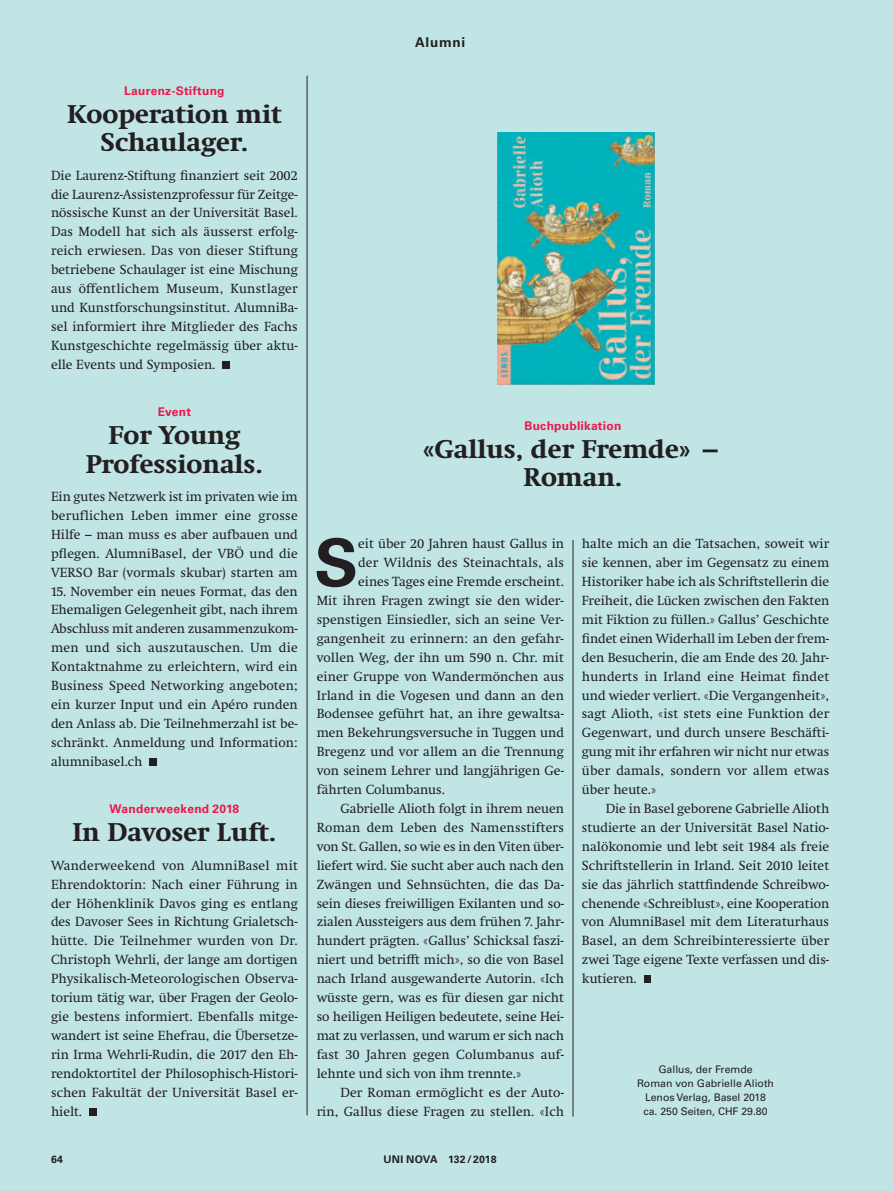
<style>
.page{position:relative;width:893px;height:1191px;background:#c1e5e5}
.page>*{position:absolute;margin:0;border:0;box-sizing:border-box;transform-origin:0 0}
.t1{font:700 65.85px "Univers LT Std";color:#231f20}
.t2{font:700 26.25px/28.3px "Swift Neue LT Pro";color:#231f20;text-align:center}
.t3{font:13.5px/18.9px "Swift Neue LT Pro";letter-spacing:.005em;color:#231f20;text-align:justify}
.t4{font:700 13.5px "Univers LT Std";letter-spacing:.055em;color:#231f20}
.t5{font:700 12px "Univers LT Std";letter-spacing:.02em;color:#ed164b}
.t6{font:10.5px/14.2px "Univers LT Std";color:#231f20;text-align:center}
.t7{font:700 10.5px "Univers LT Std";letter-spacing:.02em;color:#231f20}
</style>
<div class="page">
<img style="left:497px;top:132px;width:157px;height:253px">
<div style="left:644px;top:975px;width:7px;height:8px;background:#231f20"></div>
<hr style="left:307px;top:76px;width:1px;height:1039px;background:#231f20">
<hr style="left:573px;top:540px;width:1px;height:576px;background:#231f20">
<div style="left:222px;top:361px;width:7px;height:8px;background:#231f20"></div>
<div style="left:149px;top:758px;width:7px;height:7px;background:#231f20"></div>
<div style="left:89px;top:1108px;width:7px;height:7px;background:#231f20"></div>
<p class="t5" style="left:124px;top:86px;width:102px">Laurenz-Stiftung</p>
<h2 class="t2" style="left:67px;top:102px;width:216px">Kooperation mit<br>Schaulager.</h2>
<p class="t3" style="left:51px;top:167px;width:248px">Die Laurenz-Stiftung finanziert seit 2002 die Laurenz-Assistenzprofessur für Zeitge&shy;nössische Kunst an der Universität Basel.<br>Das Modell hat sich als äusserst erfolg&shy;reich erwiesen. Das von dieser Stiftung betriebene Schaulager ist eine Mischung aus öffentlichem Museum, Kunstlager und Kunstforschungsinstitut. AlumniBa&shy;sel informiert ihre Mitglieder des Fachs Kunstgeschichte regelmässig über aktu&shy;elle Events und Symposien.</p>
<p class="t5" style="left:158px;top:407px;width:35px">Event</p>
<h2 class="t2" style="left:86px;top:423px;width:179px">For Young<br>Professionals.</h2>
<p class="t3" style="left:51px;top:488px;width:248px">Ein gutes Netzwerk ist im privaten wie im beruflichen Leben immer eine grosse Hilfe – man muss es aber aufbauen und pflegen. AlumniBasel, der VBÖ und die VERSO Bar (vormals skubar) starten am</p>
<p class="t3" style="left:51px;top:582px;width:248px">15. November ein neues Format, das den Ehemaligen Gelegenheit gibt, nach ihrem Abschluss mit anderen zusammenzukom&shy;men und sich auszutauschen. Um die Kontaktnahme zu erleichtern, wird ein Business Speed Networking angeboten; ein kurzer Input und ein Apéro runden den Anlass ab. Die Teilnehmerzahl ist be&shy;schränkt. Anmeldung und Information: alumnibasel.ch</p>
<p class="t5" style="left:110px;top:804px;width:131px">Wanderweekend 2018</p>
<h2 class="t2" style="left:72px;top:820px;width:206px">In Davoser Luft.</h2>
<p class="t3" style="left:51px;top:857px;width:248px">Wanderweekend von AlumniBasel mit Ehrendoktorin: Nach einer Führung in der Höhenklinik Davos ging es entlang des Davoser Sees in Richtung Grialetsch&shy;hütte. Die Teilnehmer wurden von Dr.<br>Christoph Wehrli, der lange am dortigen Physikalisch-Meteorologischen Observa&shy;torium tätig war, über Fragen der Geolo&shy;gie bestens informiert. Ebenfalls mitge&shy;wandert ist seine Ehefrau, die Übersetze&shy;rin Irma Wehrli-Rudin, die 2017 den Eh&shy;rendoktortitel der Philosophisch-Histori&shy;schen Fakultät der Universität Basel er&shy;hielt.</p>
<p class="t4" style="left:415px;top:37px;width:52px">Alumni</p>
<p class="t5" style="left:524px;top:421px;width:98px">Buchpublikation</p>
<h2 class="t2" style="left:423px;top:437px;width:301px">«Gallus, der Fremde» —<br>Roman.</h2>
<h1 class="t1" style="left:314px;top:537px;width:45px">S</h1>
<p class="t3" style="left:358px;top:535px;width:207px">eit über 20 Jahren haust Gallus in</p>
<p class="t3" style="left:358px;top:554px;width:207px">der Wildnis des Steinachtals, als</p>
<p class="t3" style="left:358px;top:573px;width:207px">eines Tages eine Fremde erscheint.</p>
<p class="t3" style="left:317px;top:592px;width:249px">Mit ihren Fragen zwingt sie den wider-</p>
<p class="t3" style="left:317px;top:611px;width:249px">spenstigen Einsiedler, sich an seine Ver-</p>
<p class="t3" style="left:317px;top:630px;width:249px">gangenheit zu erinnern: an den gefahr-</p>
<p class="t3" style="left:317px;top:649px;width:249px">vollen Weg, der ihn um 590 n. Chr. mit</p>
<p class="t3" style="left:317px;top:668px;width:249px">einer Gruppe von Wandermönchen aus</p>
<p class="t3" style="left:317px;top:686px;width:249px">Irland in die Vogesen und dann an den</p>
<p class="t3" style="left:317px;top:705px;width:249px">Bodensee geführt hat, an ihre gewaltsa-</p>
<p class="t3" style="left:317px;top:724px;width:249px">men Bekehrungsversuche in Tuggen und</p>
<p class="t3" style="left:317px;top:743px;width:249px">Bregenz und vor allem an die Trennung</p>
<p class="t3" style="left:317px;top:762px;width:249px">von seinem Lehrer und langjährigen Ge-</p>
<p class="t3" style="left:317px;top:781px;width:130px">fährten Columbanus.</p>
<p class="t3" style="left:340px;top:800px;width:225px">Gabrielle Alioth folgt in ihrem neuen</p>
<p class="t3" style="left:317px;top:819px;width:249px">Roman dem Leben des Namensstifters</p>
<p class="t3" style="left:317px;top:838px;width:249px">von St. Gallen, so wie es in den Viten über-</p>
<p class="t3" style="left:317px;top:857px;width:249px">liefert wird. Sie sucht aber auch nach den</p>
<p class="t3" style="left:317px;top:875px;width:249px">Zwängen und Sehnsüchten, die das Da-</p>
<p class="t3" style="left:317px;top:894px;width:249px">sein dieses freiwilligen Exilanten und so-</p>
<p class="t3" style="left:317px;top:913px;width:249px">zialen Aussteigers aus dem frühen 7. Jahr-</p>
<p class="t3" style="left:317px;top:932px;width:249px">hundert prägten. «Gallus’ Schicksal faszi-</p>
<p class="t3" style="left:317px;top:951px;width:249px">niert und betrifft mich», so die von Basel</p>
<p class="t3" style="left:317px;top:970px;width:249px">nach Irland ausgewanderte Autorin. «Ich</p>
<p class="t3" style="left:317px;top:989px;width:249px">wüsste gern, was es für diesen gar nicht</p>
<p class="t3" style="left:317px;top:1008px;width:249px">so heiligen Heiligen bedeutete, seine Hei-</p>
<p class="t3" style="left:317px;top:1027px;width:249px">mat zu verlassen, und warum er sich nach</p>
<p class="t3" style="left:317px;top:1046px;width:249px">fast 30 Jahren gegen Columbanus auf-</p>
<p class="t3" style="left:317px;top:1064px;width:206px">lehnte und sich von ihm trennte.»</p>
<p class="t3" style="left:340px;top:1083px;width:225px">Der Roman ermöglicht es der Auto-</p>
<p class="t3" style="left:317px;top:1102px;width:249px">rin, Gallus diese Fragen zu stellen. «Ich</p>
<p class="t3" style="left:582px;top:535px;width:249px">halte mich an die Tatsachen, soweit wir sie kennen, aber im Gegensatz zu einem Historiker habe ich als Schriftstellerin die Freiheit, die Lücken zwischen den Fakten mit Fiktion zu füllen.» Gallus’ Geschichte findet einen Widerhall im Leben der frem&shy;den Besucherin, die am Ende des 20. Jahr&shy;hunderts in Irland eine Heimat findet und wieder verliert. «Die Vergangenheit», sagt Alioth, «ist stets eine Funktion der Gegenwart, und durch unsere Beschäfti&shy;gung mit ihr erfahren wir nicht nur etwas über damals, sondern vor allem etwas über heute.»</p>
<p class="t3" style="left:582px;top:800px;width:249px;text-indent:24px">Die in Basel geborene Gabrielle Alioth studierte an der Universität Basel Natio&shy;nalökonomie und lebt seit 1984 als freie Schriftstellerin in Irland. Seit 2010 leitet sie das jährlich stattfindende Schreibwo&shy;chenende «Schreiblust», eine Kooperation von AlumniBasel mit dem Literaturhaus Basel, an dem Schreibinteressierte über zwei Tage eigene Texte verfassen und dis&shy;kutieren.</p>
<p class="t6" style="left:637px;top:1062px;width:138px">Gallus, der Fremde<br>Roman von Gabrielle Alioth<br>Lenos Verlag, Basel 2018 ca. 250 Seiten, CHF 29.80</p>
<p class="t7" style="left:51px;top:1154px;width:14px">64</p>
<p class="t7" style="left:384px;top:1154px;width:114px">UNI NOVA 132 / 2018</p>
</div>
